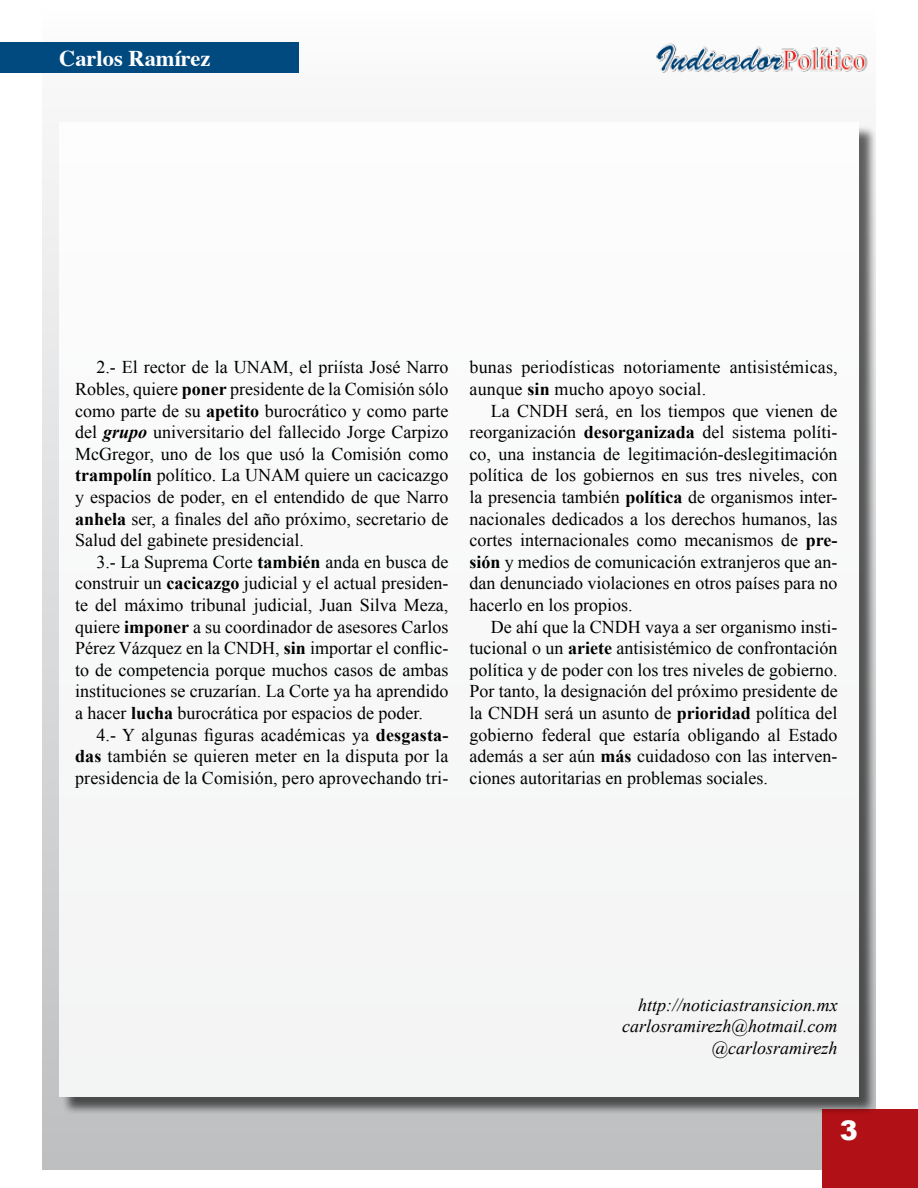
<style>
.page{position:relative;width:918px;height:1188px;background:#fff}
.page>*{position:absolute;margin:0;border:0;box-sizing:border-box;transform-origin:0 0}
.t1{font:900 27px "Arial";color:#fff}
.t2{font:700 22.5px "Times";color:#fff}
.t3{font:18px/21.6px "Times New Roman";color:#000;text-align:justify}
.t4{font:italic 18px/21.6px "Times New Roman";color:#000;text-align:right}
.s1{font-weight:700}
.s2{font-weight:700;font-style:italic}
</style>
<div class="page">
<div style="left:43px;top:0;width:832px;height:1169px;background:linear-gradient(to bottom,#fcfcfc,#bcbfc1)"></div>
<div style="left:0;top:43px;width:299px;height:30px;background:#004a80"></div>
<div style="left:822px;top:1110px;width:96px;height:78px;background:#b11116"></div>
<img style="left:649px;top:43px;width:224px;height:30px">
<div style="left:62px;top:125px;width:816px;height:991px;background:#000;opacity:.75"></div>
<div style="left:59px;top:122px;width:800px;height:975px;background:#f8f8f9"></div>
<p class="t2" style="left:59px;top:37px;width:153px">Carlos Ramírez</p>
<p class="t3" style="left:75px;top:356px;width:375px;text-indent:21px">2.- El rector de la UNAM, el priísta José Narro Robles, quiere <span class="s1">poner</span> presidente de la Comisión sólo como parte de su <span class="s1">apetito</span> burocrático y como parte del <span class="s2">grupo</span> universitario del fallecido Jorge Carpizo McGregor, uno de los que usó la Comisión como <span class="s1">trampolín</span> político. La UNAM quiere un cacicazgo y espacios de poder, en el entendido de que Narro <span class="s1">anhela</span> ser, a finales del año próximo, secretario de Salud del gabinete presidencial.</p>
<p class="t3" style="left:75px;top:551px;width:375px;text-indent:21px">3.- La Suprema Corte <span class="s1">también</span> anda en busca de construir un <span class="s1">cacicazgo</span> judicial y el actual presiden&shy;te del máximo tribunal judicial, Juan Silva Meza, quiere <span class="s1">imponer</span> a su coordinador de asesores Carlos Pérez Vázquez en la CNDH, <span class="s1">sin</span> importar el conflic&shy;to de competencia porque muchos casos de ambas instituciones se cruzarían. La Corte ya ha aprendido a hacer <span class="s1">lucha</span> burocrática por espacios de poder.</p>
<p class="t3" style="left:75px;top:724px;width:375px;text-indent:21px">4.- Y algunas figuras académicas ya <span class="s1">desgasta&shy;das</span> también se quieren meter en la disputa por la presidencia de la Comisión, pero aprovechando tri-</p>
<p class="t3" style="left:470px;top:356px;width:370px">bunas periodísticas notoriamente antisistémicas, aunque <span class="s1">sin</span> mucho apoyo social.</p>
<p class="t3" style="left:470px;top:400px;width:370px;text-indent:21px">La CNDH será, en los tiempos que vienen de reorganización <span class="s1">desorganizada</span> del sistema políti&shy;co, una instancia de legitimación-deslegitimación política de los gobiernos en sus tres niveles, con la presencia también <span class="s1">política</span> de organismos inter&shy;nacionales dedicados a los derechos humanos, las cortes internacionales como mecanismos de <span class="s1">pre&shy;sión</span> y medios de comunicación extranjeros que an&shy;dan denunciado violaciones en otros países para no hacerlo en los propios.</p>
<p class="t3" style="left:470px;top:616px;width:370px;text-indent:21px">De ahí que la CNDH vaya a ser organismo insti&shy;tucional o un <span class="s1">ariete</span> antisistémico de confrontación política y de poder con los tres niveles de gobierno.<br>Por tanto, la designación del próximo presidente de la CNDH será un asunto de <span class="s1">prioridad</span> política del gobierno federal que estaría obligando al Estado además a ser aún <span class="s1">más</span> cuidadoso con las interven&shy;ciones autoritarias en problemas sociales.</p>
<p class="t4" style="left:622px;top:994px;width:217px">http://noticiastransicion.mx carlosramirezh@hotmail.com @carlosramirezh</p>
<h1 class="t1" style="left:840px;top:1111px;width:20px">3</h1>
</div>
